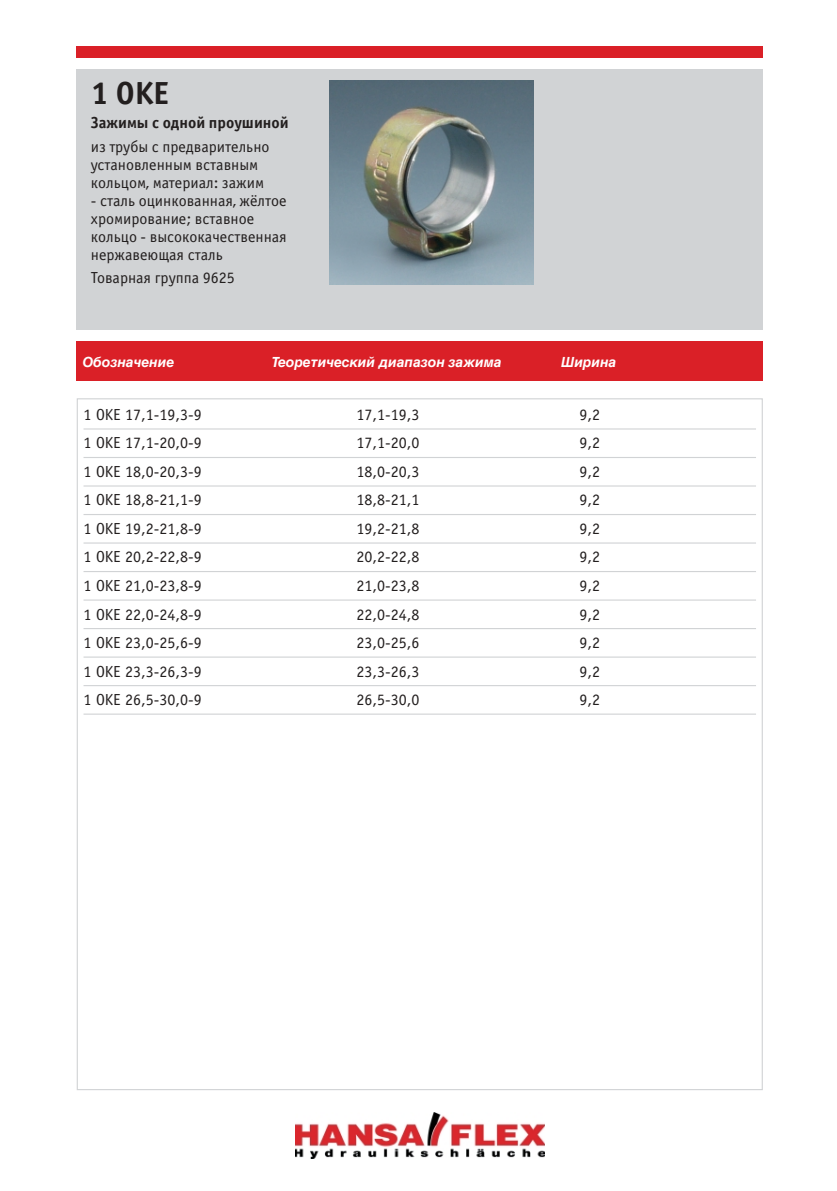
<style>
.page{position:relative;width:837px;height:1191px;background:#fff}
.page>*{position:absolute;margin:0;border:0;box-sizing:border-box;transform-origin:0 0}
.t1{font:700 32px "Officina Sans C";color:#231f1f}
.t2{font:16px "Officina Sans";color:#231f1f}
.t3{font:16px/18px "Officina Sans C";color:#231f1f}
.t4{font:700 16px "Officina Sans C";color:#231f1f}
.t5{font:14px "Helvetica Cyr Bold Inclined";color:#fff}
</style>
<div class="page">
<div style="left:77px;top:47px;width:686px;height:11px;background:#da2027"></div>
<div style="left:77px;top:69px;width:686px;height:261px;background:#d1d3d5"></div>
<img style="left:295px;top:1112px;width:249px;height:46px">
<div style="left:77px;top:341px;width:686px;height:40px;background:#da2027"></div>
<hr style="left:84px;top:428px;width:672px;height:1px;background:#d1d3d5">
<hr style="left:84px;top:457px;width:672px;height:1px;background:#d1d3d5">
<hr style="left:84px;top:485px;width:672px;height:1px;background:#d1d3d5">
<hr style="left:84px;top:514px;width:672px;height:1px;background:#d1d3d5">
<hr style="left:84px;top:542px;width:672px;height:1px;background:#d1d3d5">
<hr style="left:84px;top:571px;width:672px;height:1px;background:#d1d3d5">
<hr style="left:84px;top:599px;width:672px;height:1px;background:#d1d3d5">
<hr style="left:84px;top:628px;width:672px;height:1px;background:#d1d3d5">
<hr style="left:84px;top:656px;width:672px;height:1px;background:#d1d3d5">
<hr style="left:84px;top:685px;width:672px;height:1px;background:#d1d3d5">
<hr style="left:84px;top:713px;width:672px;height:1px;background:#d1d3d5">
<img style="left:329px;top:81px;width:204px;height:204px">
<h1 class="t1" style="left:91px;top:82px;width:80px">1 OKE</h1>
<p class="t4" style="left:91px;top:117px;width:199px">Зажимы с одной проушиной</p>
<p class="t3" style="left:91px;top:139px;width:180px">из трубы с предварительно установленным вставным кольцом, материал: зажим</p>
<p class="t3" style="left:91px;top:193px;width:197px">- сталь оцинкованная, жёлтое хромирование; вставное кольцо - высококачественная нержавеющая сталь</p>
<p class="t3" style="left:91px;top:271px;width:145px">Товарная группа 9625</p>
<p class="t5" style="left:82px;top:357px;width:93px">Обозначение</p>
<p class="t5" style="left:272px;top:357px;width:231px">Теоретический диапазон зажима</p>
<p class="t5" style="left:561px;top:357px;width:57px">Ширина</p>
<p class="t2" style="left:84px;top:408px;width:120px">1 OKE 17,1-19,3-9</p>
<p class="t2" style="left:356px;top:408px;width:65px">17,1-19,3</p>
<p class="t2" style="left:579px;top:408px;width:22px">9,2</p>
<p class="t2" style="left:84px;top:437px;width:120px">1 OKE 17,1-20,0-9</p>
<p class="t2" style="left:356px;top:437px;width:65px">17,1-20,0</p>
<p class="t2" style="left:579px;top:437px;width:22px">9,2</p>
<p class="t2" style="left:84px;top:465px;width:120px">1 OKE 18,0-20,3-9</p>
<p class="t2" style="left:356px;top:465px;width:65px">18,0-20,3</p>
<p class="t2" style="left:579px;top:465px;width:22px">9,2</p>
<p class="t2" style="left:84px;top:494px;width:120px">1 OKE 18,8-21,1-9</p>
<p class="t2" style="left:356px;top:494px;width:65px">18,8-21,1</p>
<p class="t2" style="left:579px;top:494px;width:22px">9,2</p>
<p class="t2" style="left:84px;top:522px;width:120px">1 OKE 19,2-21,8-9</p>
<p class="t2" style="left:356px;top:522px;width:65px">19,2-21,8</p>
<p class="t2" style="left:579px;top:522px;width:22px">9,2</p>
<p class="t2" style="left:84px;top:551px;width:120px">1 OKE 20,2-22,8-9</p>
<p class="t2" style="left:356px;top:551px;width:65px">20,2-22,8</p>
<p class="t2" style="left:579px;top:551px;width:22px">9,2</p>
<p class="t2" style="left:84px;top:579px;width:120px">1 OKE 21,0-23,8-9</p>
<p class="t2" style="left:356px;top:579px;width:65px">21,0-23,8</p>
<p class="t2" style="left:579px;top:579px;width:22px">9,2</p>
<p class="t2" style="left:84px;top:608px;width:120px">1 OKE 22,0-24,8-9</p>
<p class="t2" style="left:356px;top:608px;width:65px">22,0-24,8</p>
<p class="t2" style="left:579px;top:608px;width:22px">9,2</p>
<p class="t2" style="left:84px;top:636px;width:120px">1 OKE 23,0-25,6-9</p>
<p class="t2" style="left:356px;top:636px;width:65px">23,0-25,6</p>
<p class="t2" style="left:579px;top:636px;width:22px">9,2</p>
<p class="t2" style="left:84px;top:665px;width:120px">1 OKE 23,3-26,3-9</p>
<p class="t2" style="left:356px;top:665px;width:65px">23,3-26,3</p>
<p class="t2" style="left:579px;top:665px;width:22px">9,2</p>
<p class="t2" style="left:84px;top:693px;width:120px">1 OKE 26,5-30,0-9</p>
<p class="t2" style="left:356px;top:693px;width:65px">26,5-30,0</p>
<p class="t2" style="left:579px;top:693px;width:22px">9,2</p>
</div>
